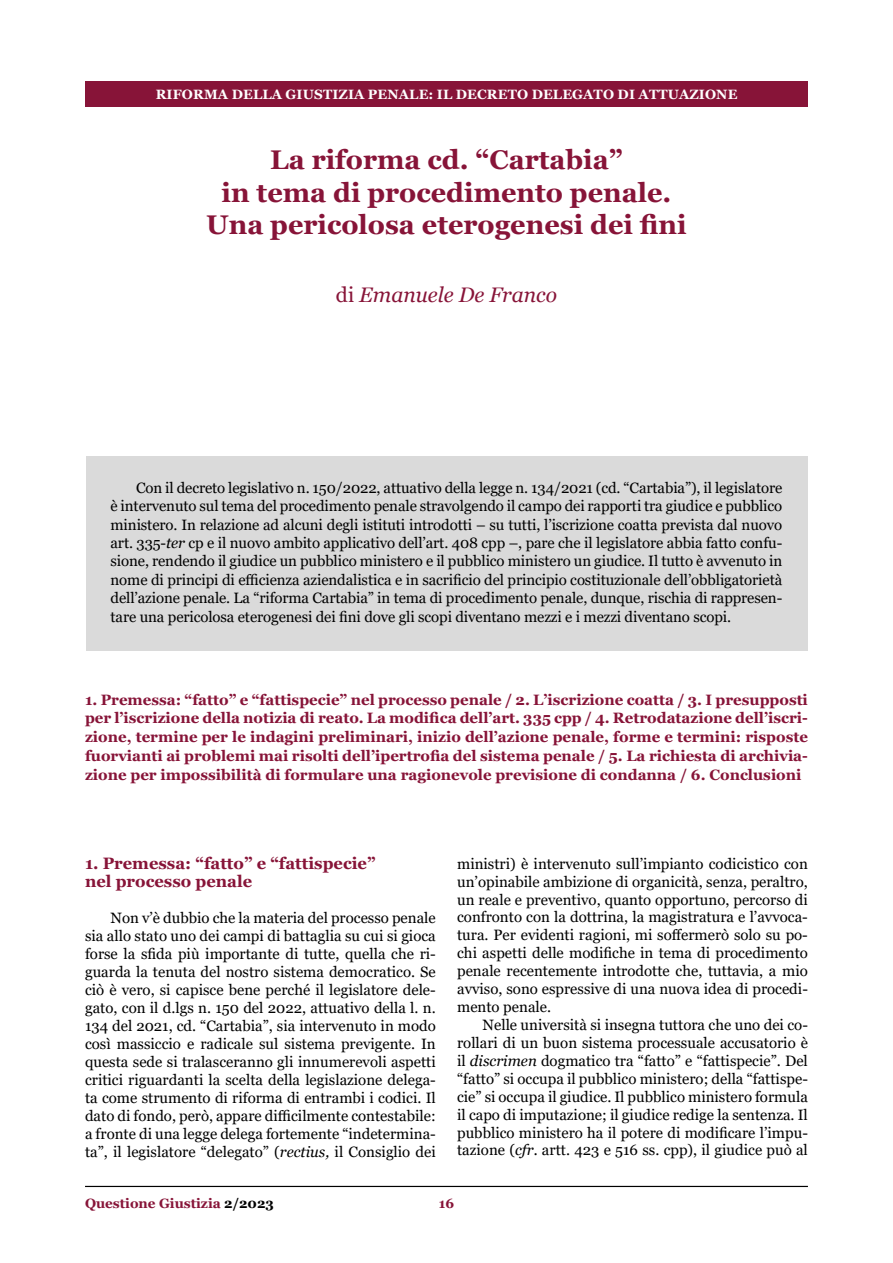
<style>
.page{position:relative;width:893px;height:1263px;background:#fff}
.page>*{position:absolute;margin:0;border:0;box-sizing:border-box;transform-origin:0 0}
.t1{font:700 27px/32.4px "Georgia";color:#871438;text-align:center}
.t2{font:italic 21px "Georgia";color:#871438}
.t3{font:700 16.5px/18px "Georgia";color:#871438}
.t4{font:15px/18px "Georgia";color:#000;text-align:justify}
.t5{font:700 15px/18.9px "Georgia";color:#871438;text-align:justify}
.t6{font:700 13.5px "Georgia";letter-spacing:.01em;color:#fff}
.t7{font:700 13.5px "Georgia";color:#871438}
.s1{font-style:normal}
.s2{font-style:italic}
.s3{color:#000}
</style>
<div class="page">
<div style="left:85px;top:81px;width:723px;height:25px;background:#871438"></div>
<hr style="left:85px;top:1186px;width:723px;height:1px;background:#000">
<div style="left:86px;top:456px;width:721px;height:195px;background:#dadada"></div>
<p class="t6" style="left:156px;top:85px;width:583px">RIFORMA DELLA GIUSTIZIA PENALE: IL DECRETO DELEGATO DI ATTUAZIONE</p>
<h1 class="t1" style="left:206px;top:144px;width:482px">La riforma cd. “Cartabia”<br>in tema di procedimento penale.<br>Una pericolosa eterogenesi dei fini</h1>
<h2 class="t2" style="left:336px;top:281px;width:223px"><span class="s1">di</span> Emanuele De Franco</h2>
<p class="t4" style="left:111px;top:479px;width:673px;line-height:18.5px;text-indent:26px">Con il decreto legislativo n. 150/2022, attuativo della legge n. 134/2021 (cd. “Cartabia”), il legislatore è intervenuto sul tema del procedimento penale stravolgendo il campo dei rapporti tra giudice e pubblico ministero. In relazione ad alcuni degli istituti introdotti – su tutti, l’iscrizione coatta prevista dal nuovo art. 335-<span class="s2">ter</span> cp e il nuovo ambito applicativo dell’art. 408 cpp –, pare che il legislatore abbia fatto confu&shy;sione, rendendo il giudice un pubblico ministero e il pubblico ministero un giudice. Il tutto è avvenuto in nome di principi di efficienza aziendalistica e in sacrificio del principio costituzionale dell’obbligatorietà dell’azione penale. La “riforma Cartabia” in tema di procedimento penale, dunque, rischia di rappresen&shy;tare una pericolosa eterogenesi dei fini dove gli scopi diventano mezzi e i mezzi diventano scopi.</p>
<p class="t5" style="left:85px;top:690px;width:724px">1. Premessa: “fatto” e “fattispecie” nel processo penale / 2. L’iscrizione coatta / 3. I presupposti per l’iscrizione della notizia di reato. La modifica dell’art. 335 cpp / 4. Retrodatazione dell’iscri&shy;zione, termine per le indagini preliminari, inizio dell’azione penale, forme e termini: risposte fuorvianti ai problemi mai risolti dell’ipertrofia del sistema penale / 5. La richiesta di archivia&shy;zione per impossibilità di formulare una ragionevole previsione di condanna / 6. Conclusioni</p>
<p class="t3" style="left:85px;top:854px;width:292px">1. Premessa: “fatto” e “fattispecie” nel processo penale</p>
<p class="t4" style="left:85px;top:909px;width:352px;text-indent:26px">Non v’è dubbio che la materia del processo penale sia allo stato uno dei campi di battaglia su cui si gioca forse la sfida più importante di tutte, quella che ri&shy;guarda la tenuta del nostro sistema democratico. Se ciò è vero, si capisce bene perché il legislatore dele&shy;gato, con il d.lgs n. 150 del 2022, attuativo della l. n.<br>134 del 2021, cd. “Cartabia”, sia intervenuto in modo così massiccio e radicale sul sistema previgente. In questa sede si tralasceranno gli innumerevoli aspetti critici riguardanti la scelta della legislazione delega&shy;ta come strumento di riforma di entrambi i codici. Il dato di fondo, però, appare difficilmente contestabile: a fronte di una legge delega fortemente “indetermina&shy;ta”, il legislatore “delegato” (<span class="s2">rectius,</span> il Consiglio dei</p>
<p class="t4" style="left:457px;top:855px;width:352px">ministri) è intervenuto sull’impianto codicistico con un’opinabile ambizione di organicità, senza, peraltro, un reale e preventivo, quanto opportuno, percorso di confronto con la dottrina, la magistratura e l’avvoca&shy;tura. Per evidenti ragioni, mi soffermerò solo su po&shy;chi aspetti delle modifiche in tema di procedimento penale recentemente introdotte che, tuttavia, a mio avviso, sono espressive di una nuova idea di procedi&shy;mento penale.</p>
<p class="t4" style="left:457px;top:1016px;width:352px;text-indent:26px">Nelle università si insegna tuttora che uno dei co&shy;rollari di un buon sistema processuale accusatorio è il <span class="s2">discrimen</span> dogmatico tra “fatto” e “fattispecie”. Del “fatto” si occupa il pubblico ministero; della “fattispe&shy;cie” si occupa il giudice. Il pubblico ministero formula il capo di imputazione; il giudice redige la sentenza. Il pubblico ministero ha il potere di modificare l’impu&shy;tazione (<span class="s2">cfr.</span> artt. 423 e 516 ss. cpp), il giudice può al</p>
<p class="t7" style="left:85px;top:1195px;width:190px">Questione Giustizia <span class="s3">2/2023</span></p>
<p class="t7" style="left:439px;top:1195px;width:17px">16</p>
</div>
